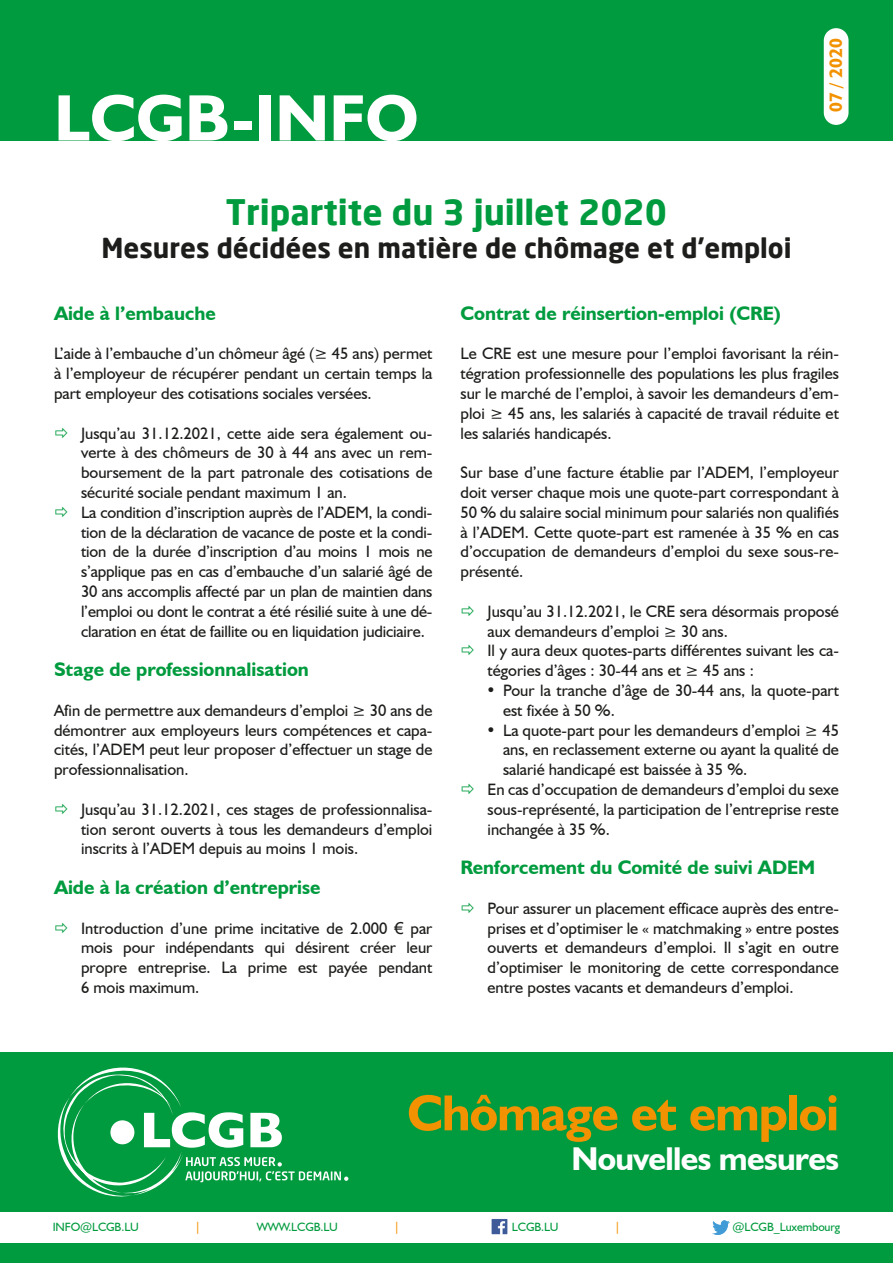
<style>
.page{position:relative;width:893px;height:1263px;background:#fff}
.page>*{position:absolute;margin:0;border:0;box-sizing:border-box;transform-origin:0 0}
.t1{font:700 66px "Humanist 521 BT";color:#fff}
.t2{font:700 51px "Humanist 521 BT";letter-spacing:-.02em;color:#f39200}
.t3{font:700 34.5px "Neo Sans";color:#009b3e}
.t4{font:700 33px "Humanist 521 BT";letter-spacing:-.02em;color:#fff}
.t5{font:700 27px "Neo Sans";color:#1d1d1b}
.t6{font:700 19.5px "Humanist 521 BT";color:#009b3e}
.t7{font:700 18px "Humanist 521 BT";color:#f39200}
.t8{font:16.5px/19.8px "Humanist 521 BT";color:#1d1d1b;text-align:justify}
.t9{font:12px "Humanist 521 BT";letter-spacing:-.01em;color:#009b3e}
.t10{font:12px "Humanist 521 BT";color:#f39200}
.s1{font-family:"Arial"}
</style>
<div class="page">
<div style="left:0;top:0;width:893px;height:140px;background:#009b3e"></div>
<div style="left:824px;top:28px;width:24px;height:97px;background:#fff;border-radius:12px"></div>
<div style="left:0;top:1052px;width:893px;height:211px;background:#009b3e"></div>
<div style="left:0;top:1212px;width:893px;height:30px;background:#fff"></div>
<svg style="left:58px;top:1067px;width:290px;height:129px"></svg>
<img style="left:491px;top:1219px;width:17px;height:16px">
<img style="left:713px;top:1221px;width:16px;height:13px">
<p class="t1" style="left:54px;top:77px;width:366px">LCGB-INFO</p>
<p class="t3" style="left:226px;top:190px;width:443px">Tripartite du 3 juillet 2020</p>
<p class="t5" style="left:101px;top:230px;width:692px">Mesures décidées en matière de chômage et d’emploi</p>
<p class="t7" style="left:825px;top:112px;width:75px;rotate:-90deg">07 / 2020</p>
<p class="t6" style="left:54px;top:301px;width:163px">Aide à l’embauche</p>
<p class="t8" style="left:54px;top:343px;width:380px">L’aide à l’embauche d’un chômeur âgé (≥ 45 ans) permet à l’employeur de récupérer pendant un certain temps la part employeur des cotisations sociales versées.</p>
<p class="t8" style="left:81px;top:423px;width:353px">Jusqu’au 31.12.2021, cette aide sera également ou&shy;verte à des chômeurs de 30 à 44 ans avec un rem&shy;boursement de la part patronale des cotisations de sécurité sociale pendant maximum 1 an.</p>
<p class="t8" style="left:81px;top:502px;width:353px">La condition d’inscription auprès de l’ADEM, la condi&shy;tion de la déclaration de vacance de poste et la condi&shy;tion de la durée d’inscription d’au moins 1 mois ne s’applique pas en cas d’embauche d’un salarié âgé de 30 ans accomplis affecté par un plan de maintien dans l’emploi ou dont le contrat a été résilié suite à une dé&shy;claration en état de faillite ou en liquidation judiciaire.</p>
<p class="t6" style="left:54px;top:657px;width:256px">Stage de professionnalisation</p>
<p class="t8" style="left:54px;top:700px;width:380px">Afin de permettre aux demandeurs d’emploi ≥ 30 ans de démontrer aux employeurs leurs compétences et capa&shy;cités, l’ADEM peut leur proposer d’effectuer un stage de professionnalisation.</p>
<p class="t8" style="left:81px;top:799px;width:353px">Jusqu’au 31.12.2021, ces stages de professionnalisa&shy;tion seront ouverts à tous les demandeurs d’emploi inscrits à l’ADEM depuis au moins 1 mois.</p>
<p class="t6" style="left:54px;top:875px;width:268px">Aide à la création d’entreprise</p>
<p class="t8" style="left:81px;top:918px;width:353px">Introduction d’une prime incitative de 2.000 <span class="s1">€</span> par mois pour indépendants qui désirent créer leur propre entreprise. La prime est payée pendant 6 mois maximum.</p>
<p class="t6" style="left:460px;top:301px;width:322px">Contrat de réinsertion-emploi (CRE)</p>
<p class="t8" style="left:460px;top:343px;width:380px">Le CRE est une mesure pour l’emploi favorisant la réin&shy;tégration professionnelle des populations les plus fragiles sur le marché de l’emploi, à savoir les demandeurs d’em&shy;ploi ≥ 45 ans, les salariés à capacité de travail réduite et les salariés handicapés.</p>
<p class="t8" style="left:460px;top:462px;width:380px">Sur base d’une facture établie par l’ADEM, l’employeur doit verser chaque mois une quote-part correspondant à 50 % du salaire social minimum pour salariés non qualifiés à l’ADEM. Cette quote-part est ramenée à 35 % en cas d’occupation de demandeurs d’emploi du sexe sous-re&shy;présenté.</p>
<p class="t8" style="left:487px;top:601px;width:353px">Jusqu’au 31.12.2021, le CRE sera désormais proposé aux demandeurs d’emploi ≥ 30 ans.</p>
<p class="t8" style="left:487px;top:640px;width:353px">Il y aura deux quotes-parts différentes suivant les ca&shy;tégories d’âges : 30-44 ans et ≥ 45 ans :</p>
<p class="t8" style="left:503px;top:680px;width:337px;text-indent:-17px">• Pour la tranche d’âge de 30-44 ans, la quote-part est fixée à 50 %.</p>
<p class="t8" style="left:503px;top:720px;width:337px;text-indent:-17px">• La quote-part pour les demandeurs d’emploi ≥ 45 ans, en reclassement externe ou ayant la qualité de salarié handicapé est baissée à 35 %.</p>
<p class="t8" style="left:487px;top:779px;width:353px">En cas d’occupation de demandeurs d’emploi du sexe sous-représenté, la participation de l’entreprise reste inchangée à 35 %.</p>
<p class="t6" style="left:460px;top:855px;width:356px">Renforcement du Comité de suivi ADEM</p>
<p class="t8" style="left:487px;top:898px;width:353px">Pour assurer un placement efficace auprès des entre&shy;prises et d’optimiser le « matchmaking » entre postes ouverts et demandeurs d’emploi. Il s’agit en outre d’optimiser le monitoring de cette correspondance entre postes vacants et demandeurs d’emploi.</p>
<p class="t2" style="left:407px;top:1081px;width:433px">Chômage et emploi</p>
<p class="t4" style="left:571px;top:1138px;width:269px">Nouvelles mesures</p>
<p class="t9" style="left:53px;top:1219px;width:88px">INFO@LCGB.LU</p>
<p class="t10" style="left:195px;top:1219px;width:7px">|</p>
<p class="t9" style="left:257px;top:1219px;width:83px">WWW.LCGB.LU</p>
<p class="t10" style="left:394px;top:1219px;width:7px">|</p>
<p class="t9" style="left:512px;top:1219px;width:48px">LCGB.LU</p>
<p class="t10" style="left:615px;top:1219px;width:7px">|</p>
<p class="t9" style="left:733px;top:1219px;width:109px">@LCGB_Luxembourg</p>
</div>
